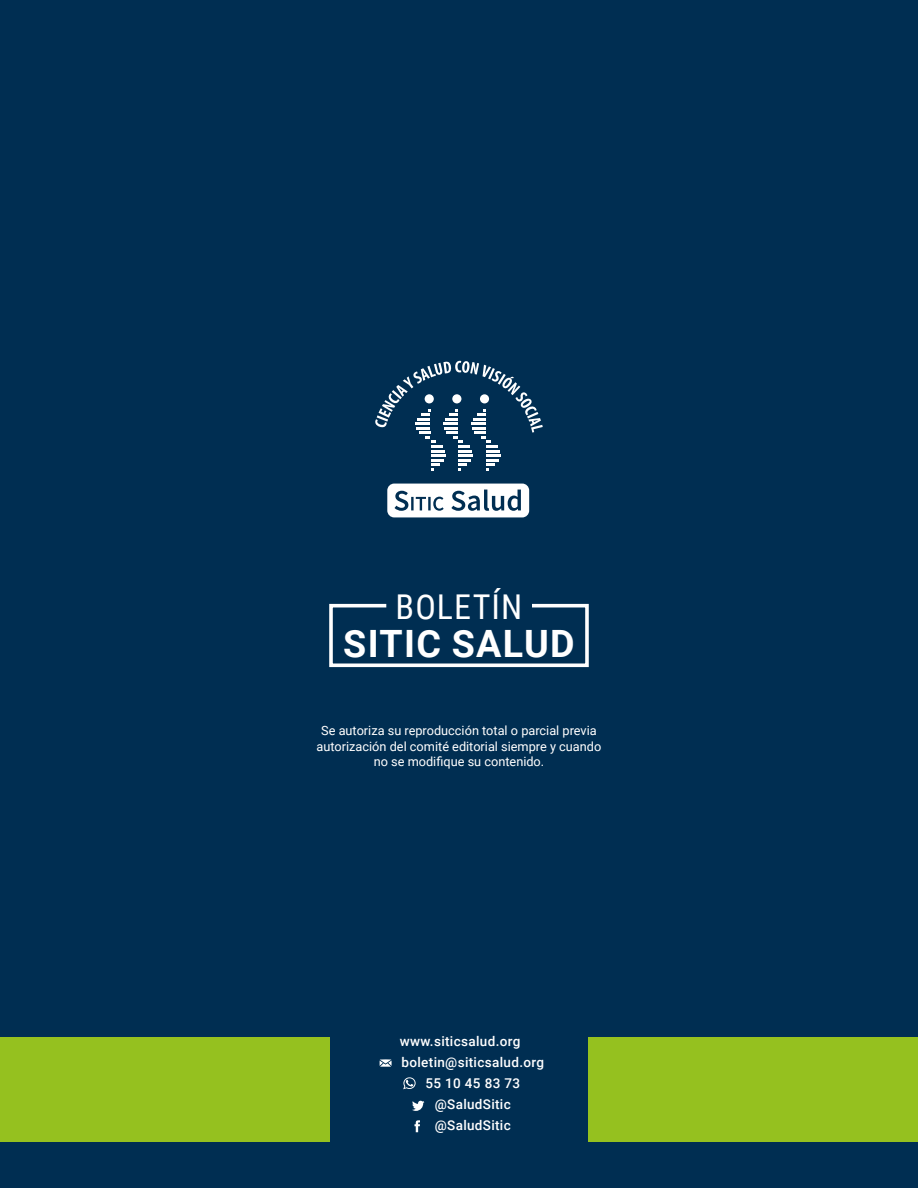
<style>
.page{position:relative;width:918px;height:1188px;background:#002e52}
.page>*{position:absolute;margin:0;border:0;box-sizing:border-box;transform-origin:0 0}
.t1{font:700 37.65px "Roboto";letter-spacing:.035em;color:#fff}
.t2{font:34.2px "Roboto Condensed";letter-spacing:.03em;color:#fff}
.t3{font:500 13.5px "Roboto";letter-spacing:.025em;color:#fff}
.t4{font:12.75px/15.8px "Roboto";color:#fff;text-align:center}
</style>
<div class="page">
<svg style="left:329px;top:603px;width:260px;height:65px"></svg>
<svg style="left:387px;top:484px;width:142px;height:33px"></svg>
<svg style="left:431px;top:459px;width:13px;height:12px"></svg>
<hr style="left:431px;top:454px;width:15px;height:3px;background:#fff">
<svg style="left:459px;top:459px;width:12px;height:12px"></svg>
<hr style="left:459px;top:454px;width:14px;height:3px;background:#fff">
<svg style="left:486px;top:459px;width:13px;height:12px"></svg>
<svg style="left:375px;top:361px;width:168px;height:91px"></svg>
<hr style="left:486px;top:454px;width:15px;height:3px;background:#fff">
<svg style="left:412px;top:1101px;width:12px;height:10px"></svg>
<svg style="left:415px;top:1120px;width:5px;height:12px"></svg>
<svg style="left:380px;top:1059px;width:12px;height:8px"></svg>
<svg style="left:403px;top:1077px;width:13px;height:12px"></svg>
<div style="left:0;top:1037px;width:329px;height:105px;background:#95c11f"></div>
<div style="left:589px;top:1037px;width:329px;height:105px;background:#95c11f"></div>
<h2 class="t2" style="left:396px;top:582px;width:128px">BOLETÍN</h2>
<h1 class="t1" style="left:343px;top:617px;width:233px">SITIC SALUD</h1>
<p class="t4" style="left:317px;top:722px;width:286px">Se autoriza su reproducción total o parcial previa autorización del comité editorial siempre y cuando no se modifique su contenido.</p>
<p class="t3" style="left:400px;top:1032px;width:122px">www.siticsalud.org</p>
<p class="t3" style="left:402px;top:1053px;width:144px">boletin@siticsalud.org</p>
<p class="t3" style="left:426px;top:1074px;width:96px">55 10 45 83 73</p>
<p class="t3" style="left:435px;top:1095px;width:78px">@SaludSitic</p>
<p class="t3" style="left:435px;top:1116px;width:78px">@SaludSitic</p>
</div>
